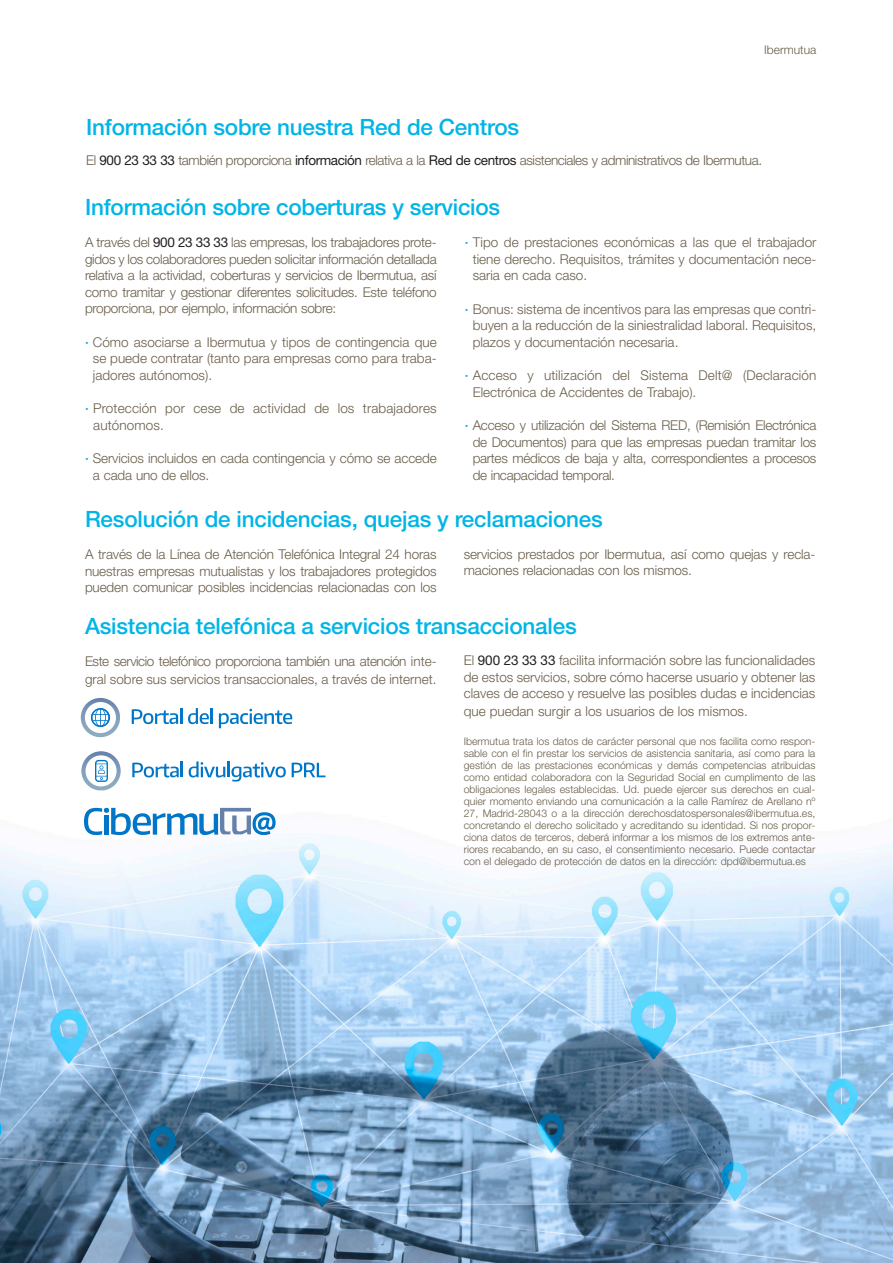
<style>
.page{position:relative;width:893px;height:1263px;background:#fff}
.page>*{position:absolute;margin:0;border:0;box-sizing:border-box;transform-origin:0 0}
.t1{font:500 22.5px "Helvetica Neue LT Std";letter-spacing:-.01em;color:#00b5e6}
.t2{font:300 13.5px/16.5px "Helvetica Neue LT Std";letter-spacing:-.01em;color:#685d49;text-align:justify}
.t3{font:300 13.5px/16.5px "Helvetica Neue LT Std";letter-spacing:.01em;color:#685d49}
.t4{font:300 13.5px "Helvetica Neue LT Std";letter-spacing:-.03em;color:#685d49}
.t5{font:300 12px "Helvetica Neue LT Std";color:#685d49}
.t6{font:300 10.5px/12px "Helvetica Neue LT Std";color:#685d49;text-align:justify}
.s1{font-weight:400;color:#231f20}
.s2{font-weight:500;color:#069ddc}
</style>
<div class="page">
<img style="left:0;top:762px;width:893px;height:501px">
<svg style="left:84px;top:808px;width:192px;height:27px"></svg>
<svg style="left:132px;top:708px;width:50px;height:16px"></svg>
<svg style="left:188px;top:708px;width:25px;height:16px"></svg>
<svg style="left:219px;top:709px;width:73px;height:19px"></svg>
<svg style="left:81px;top:698px;width:39px;height:39px"></svg>
<svg style="left:132px;top:761px;width:51px;height:16px"></svg>
<svg style="left:189px;top:761px;width:97px;height:20px"></svg>
<svg style="left:292px;top:762px;width:33px;height:15px"></svg>
<svg style="left:81px;top:751px;width:42px;height:39px"></svg>
<h1 class="t1" style="left:86px;top:114px;width:435px">Información sobre nuestra Red de Centros</h1>
<p class="t5" style="left:764px;top:43px;width:54px">Ibermutua</p>
<p class="t4" style="left:86px;top:152px;width:678px">El <span class="s1">900 23 33 33</span> también proporciona <span class="s1">información</span> relativa a la <span class="s1">Red de centros</span> asistenciales y administrativos de Ibermutua.</p>
<h1 class="t1" style="left:85px;top:194px;width:417px">Información sobre coberturas y servicios</h1>
<p class="t2" style="left:85px;top:234px;width:353px">A través del <span class="s1">900 23 33 33</span> las empresas, los trabajadores prote&shy;gidos y los colaboradores pueden solicitar información detallada relativa a la actividad, coberturas y servicios de Ibermutua, así como tramitar y gestionar diferentes solicitudes. Este teléfono proporciona, por ejemplo, información sobre:</p>
<p class="t2" style="left:93px;top:333px;width:345px;text-indent:-8px"><span class="s2">·</span> Cómo asociarse a Ibermutua y tipos de contingencia que se puede contratar (tanto para empresas como para traba&shy;jadores autónomos).</p>
<p class="t3" style="left:93px;top:400px;width:345px;text-indent:-8px"><span class="s2">·</span> Protección por cese de actividad de los trabajadores autónomos.</p>
<p class="t2" style="left:93px;top:450px;width:345px;text-indent:-8px"><span class="s2">·</span> Servicios incluidos en cada contingencia y cómo se accede a cada uno de ellos.</p>
<p class="t2" style="left:473px;top:234px;width:345px;text-indent:-8px"><span class="s2">·</span> Tipo de prestaciones económicas a las que el trabajador tiene derecho. Requisitos, trámites y documentación nece&shy;saria en cada caso.</p>
<p class="t2" style="left:473px;top:300px;width:345px;text-indent:-8px"><span class="s2">·</span> Bonus: sistema de incentivos para las empresas que contri&shy;buyen a la reducción de la siniestralidad laboral. Requisitos, plazos y documentación necesaria.</p>
<p class="t3" style="left:473px;top:367px;width:345px;text-indent:-8px"><span class="s2">·</span> Acceso y utilización del Sistema Delt@ (Declaración<br>Electrónica de Accidentes de Trabajo).</p>
<p class="t2" style="left:473px;top:417px;width:345px;text-indent:-8px"><span class="s2">·</span> Acceso y utilización del Sistema RED, (Remisión Electrónica de Documentos) para que las empresas puedan tramitar los partes médicos de baja y alta, correspondientes a procesos de incapacidad temporal.</p>
<h1 class="t1" style="left:85px;top:506px;width:519px">Resolución de incidencias, quejas y reclamaciones</h1>
<p class="t2" style="left:85px;top:546px;width:353px">A través de la Línea de Atención Telefónica Integral 24 horas nuestras empresas mutualistas y los trabajadores protegidos pueden comunicar posibles incidencias relacionadas con los</p>
<p class="t2" style="left:464px;top:545px;width:353px">servicios prestados por Ibermutua, así como quejas y recla&shy;maciones relacionadas con los mismos.</p>
<h1 class="t1" style="left:85px;top:612px;width:493px">Asistencia telefónica a servicios transaccionales</h1>
<p class="t2" style="left:85px;top:651px;width:353px;line-height:18px">Este servicio telefónico proporciona también una atención inte&shy;gral sobre sus servicios transaccionales, a través de internet.</p>
<p class="t2" style="left:464px;top:652px;width:353px">El <span class="s1">900 23 33 33</span> facilita información sobre las funcionalidades de estos servicios, sobre cómo hacerse usuario y obtener las claves de acceso y resuelve las posibles dudas e incidencias</p>
<p class="t2" style="left:464px;top:703px;width:286px">que puedan surgir a los usuarios de los mismos.</p>
<p class="t6" style="left:464px;top:735px;width:353px">Ibermutua trata los datos de carácter personal que nos facilita como respon&shy;sable con el fin prestar los servicios de asistencia sanitaria, así como para la gestión de las prestaciones económicas y demás competencias atribuidas como entidad colaboradora con la Seguridad Social en cumplimento de las obligaciones legales establecidas. Ud. puede ejercer sus derechos en cual&shy;quier momento enviando una comunicación a la calle Ramírez de Arellano nº 27, Madrid-28043 o a la dirección derechosdatospersonales@ibermutua.es, concretando el derecho solicitado y acreditando su identidad. Si nos propor&shy;ciona datos de terceros, deberá informar a los mismos de los extremos ante&shy;riores recabando, en su caso, el consentimiento necesario. Puede contactar con el delegado de protección de datos en la dirección: dpd@ibermutua.es</p>
</div>
